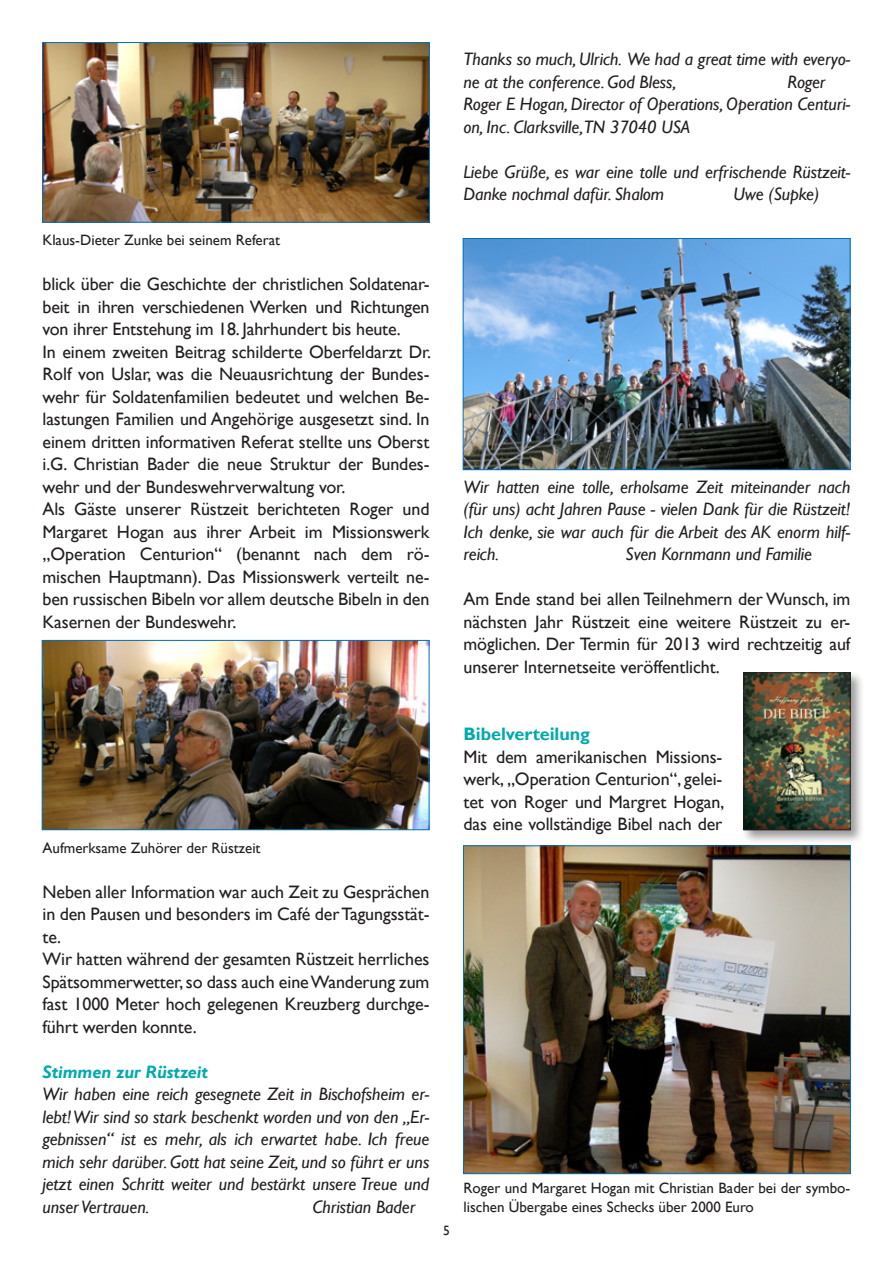
<style>
.page{position:relative;width:893px;height:1263px;background:#fff}
.page>*{position:absolute;margin:0;border:0;box-sizing:border-box;transform-origin:0 0}
.Fließtext{font:18px/22.5px "Gill Sans";letter-spacing:-.005em;color:#231f20;text-align:justify}
.Fließtext-2{font:italic 18px/22.5px "Gill Sans";letter-spacing:-.005em;color:#231f20}
.Fließtext-3{font:italic 700 18px "Gill Sans";letter-spacing:-.005em;color:#00aaad}
.Fließtext-4{font:700 18px "Gill Sans";letter-spacing:-.005em;color:#00aaad}
.BU{font:15px/19.5px "Gill Sans";color:#231f20}
.t1{font:13.5px "Gill Sans";color:#231f20}
</style>
<div class="page">
<img style="left:465px;top:847px;width:384px;height:325px">
<div style="left:463px;top:845px;width:388px;height:329px;border:1px solid #0072bc"></div>
<img style="left:44px;top:44px;width:384px;height:177px">
<div style="left:42px;top:42px;width:388px;height:181px;border:1px solid #0072bc"></div>
<img style="left:44px;top:642px;width:383px;height:186px">
<div style="left:42px;top:640px;width:387px;height:190px;border:1px solid #0072bc"></div>
<img style="left:465px;top:240px;width:383px;height:228px">
<div style="left:463px;top:238px;width:387px;height:232px;border:1px solid #0072bc"></div>
<div style="left:741px;top:670px;width:124px;height:174px;background:#231f20;opacity:.45"></div>
<img style="left:746px;top:675px;width:102px;height:153px">
<div style="left:744px;top:673px;width:106px;height:157px;border:1px solid #231f20"></div>
<p class="BU" style="left:43px;top:231px;width:239px">Klaus-Dieter Zunke bei seinem Referat</p>
<p class="Fließtext" style="left:43px;top:273px;width:388px">blick über die Geschichte der christlichen Soldatenar&shy;beit in ihren verschiedenen Werken und Richtungen von ihrer Entstehung im 18. Jahrhundert bis heute.</p>
<p class="Fließtext" style="left:43px;top:341px;width:390px">In einem zweiten Beitrag schilderte Oberfeldarzt Dr.<br>Rolf von Uslar, was die Neuausrichtung der Bundes&shy;wehr für Soldatenfamilien bedeutet und welchen Be&shy;lastungen Familien und Angehörige ausgesetzt sind. In einem dritten informativen Referat stellte uns Oberst i.G. Christian Bader die neue Struktur der Bundes&shy;wehr und der Bundeswehrverwaltung vor.</p>
<p class="Fließtext" style="left:43px;top:498px;width:388px">Als Gäste unserer Rüstzeit berichteten Roger und Margaret Hogan aus ihrer Arbeit im Missionswerk „Operation Centurion“ (benannt nach dem rö&shy;mischen Hauptmann). Das Missionswerk verteilt ne&shy;ben russischen Bibeln vor allem deutsche Bibeln in den Kasernen der Bundeswehr.</p>
<p class="Fließtext-2" style="left:463px;top:48px;width:388px">Thanks so much, Ulrich. We had a great time with everyo&shy;ne at the conference. God Bless,</p>
<p class="Fließtext-2" style="left:787px;top:70px;width:40px">Roger</p>
<p class="Fließtext-2" style="left:463px;top:93px;width:388px">Roger E Hogan, Director of Operations, Operation Centuri&shy;on, Inc. Clarksville,TN 37040 USA</p>
<p class="Fließtext-2" style="left:463px;top:160px;width:388px">Liebe Grüße, es war eine tolle und erfrischende Rüstzeit-<br>Danke nochmal dafür. Shalom</p>
<p class="Fließtext-2" style="left:733px;top:183px;width:87px">Uwe (Supke)</p>
<p class="Fließtext-2" style="left:463px;top:475px;width:388px;text-align:justify">Wir hatten eine tolle, erholsame Zeit miteinander nach (für uns) acht Jahren Pause - vielen Dank für die Rüstzeit!<br>Ich denke, sie war auch für die Arbeit des AK enorm hilf&shy;reich.</p>
<p class="Fließtext-2" style="left:625px;top:543px;width:188px">Sven Kornmann und Familie</p>
<p class="Fließtext" style="left:463px;top:588px;width:388px">Am Ende stand bei allen Teilnehmern der Wunsch, im nächsten Jahr Rüstzeit eine weitere Rüstzeit zu er&shy;möglichen. Der Termin für 2013 wird rechtzeitig auf unserer Internetseite veröffentlicht.</p>
<p class="BU" style="left:43px;top:838px;width:220px">Aufmerksame Zuhörer der Rüstzeit</p>
<p class="Fließtext" style="left:43px;top:881px;width:388px">Neben aller Information war auch Zeit zu Gesprächen in den Pausen und besonders im Café der Tagungsstät&shy;te.</p>
<p class="Fließtext" style="left:43px;top:948px;width:388px">Wir hatten während der gesamten Rüstzeit herrliches Spätsommerwetter, so dass auch eine Wanderung zum fast 1000 Meter hoch gelegenen Kreuzberg durchge&shy;führt werden konnte.</p>
<p class="Fließtext-3" style="left:43px;top:1061px;width:167px">Stimmen zur Rüstzeit</p>
<p class="Fließtext-2" style="left:43px;top:1083px;width:388px;text-align:justify">Wir haben eine reich gesegnete Zeit in Bischofsheim er&shy;lebt! Wir sind so stark beschenkt worden und von den „Er&shy;gebnissen“ ist es mehr, als ich erwartet habe. Ich freue mich sehr darüber. Gott hat seine Zeit, und so führt er uns jetzt einen Schritt weiter und bestärkt unsere Treue und unser Vertrauen.</p>
<p class="Fließtext-2" style="left:313px;top:1195px;width:104px">Christian Bader</p>
<p class="t1" style="left:443px;top:1223px;width:8px">5</p>
<p class="Fließtext-4" style="left:463px;top:723px;width:128px">Bibelverteilung</p>
<p class="Fließtext" style="left:463px;top:746px;width:262px">Mit dem amerikanischen Missions&shy;werk, „Operation Centurion“, gelei&shy;tet von Roger und Margret Hogan, das eine vollständige Bibel nach der</p>
<p class="BU" style="left:463px;top:1178px;width:388px">Roger und Margaret Hogan mit Christian Bader bei der symbo&shy;lischen Übergabe eines Schecks über 2000 Euro</p>
</div>
